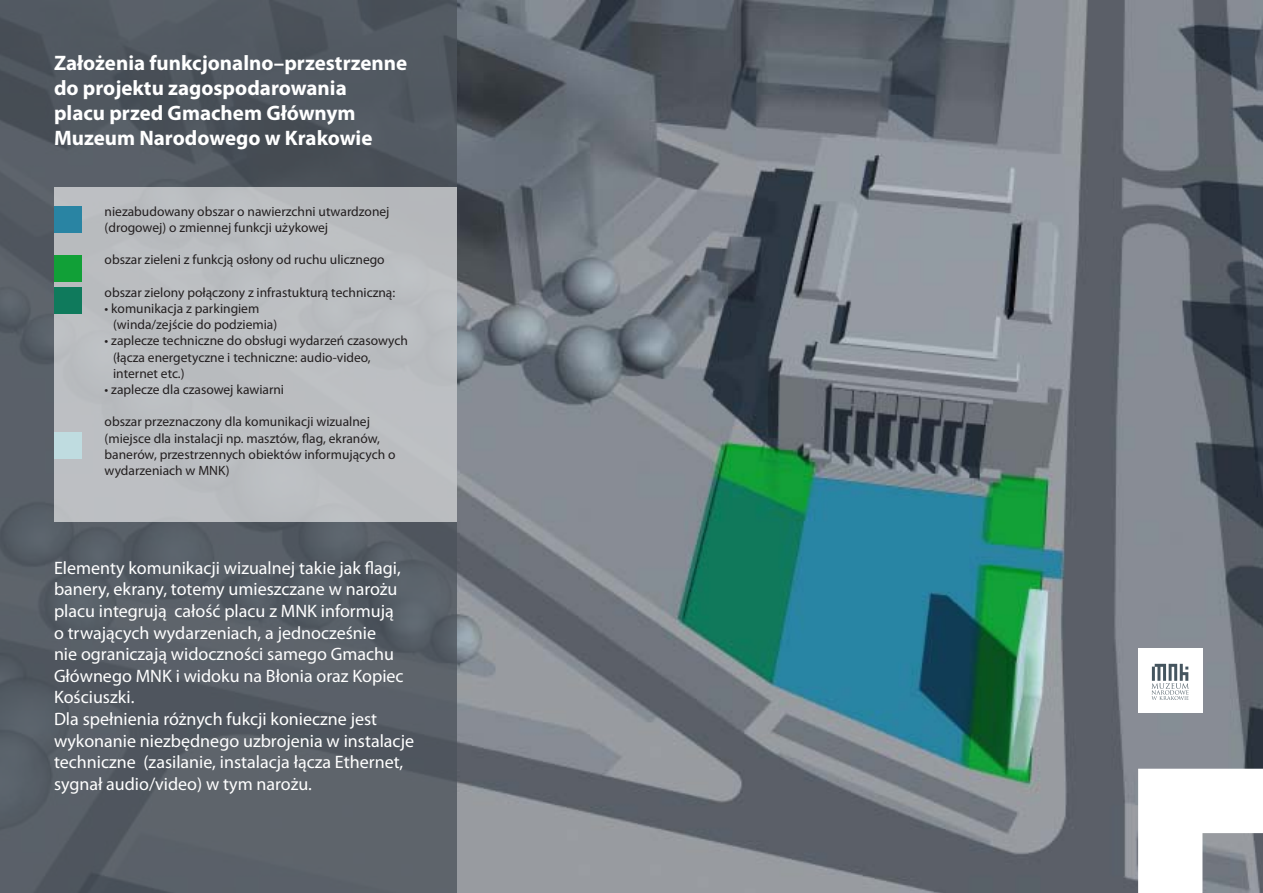
<style>
.page{position:relative;width:1263px;height:893px;background:#fff}
.page>*{position:absolute;margin:0;border:0;box-sizing:border-box;transform-origin:0 0}
.t1{font:700 21px/25.2px "Myriad Pro";color:#fff}
.t2{font:18px/21.6px "Myriad Pro";color:#fff}
.t3{font:13.5px/16.2px "Myriad Pro";color:#231f20}
</style>
<div class="page">
<img style="left:456px;top:0;width:807px;height:893px">
<div style="left:0;top:0;width:456px;height:893px;background:linear-gradient(to bottom,#515860,#5b6169)"></div>
<div style="left:54px;top:187px;width:402px;height:335px;background:#bbbdc1"></div>
<svg style="left:1138px;top:769px;width:125px;height:124px"></svg>
<div style="left:1138px;top:648px;width:64px;height:65px;background:#fff"></div>
<svg style="left:1151px;top:664px;width:38px;height:36px"></svg>
<div style="left:54px;top:255px;width:27px;height:27px;background:#11a037"></div>
<div style="left:54px;top:207px;width:27px;height:26px;background:#2984a3"></div>
<div style="left:54px;top:288px;width:27px;height:26px;background:#0f7a5c"></div>
<div style="left:54px;top:433px;width:27px;height:26px;background:#bfdce0"></div>
<h1 class="t1" style="left:54px;top:49px;width:355px">Założenia funkcjonalno–przestrzenne do projektu zagospodarowania<br>placu przed Gmachem Głównym<br>Muzeum Narodowego w Krakowie</h1>
<p class="t3" style="left:105px;top:203px;width:286px">niezabudowany obszar o nawierzchni utwardzonej (drogowej) o zmiennej funkcji użykowej</p>
<p class="t3" style="left:105px;top:252px;width:282px">obszar zieleni z funkcją osłony od ruchu ulicznego</p>
<p class="t3" style="left:105px;top:284px;width:292px">obszar zielony połączony z infrastukturą techniczną:</p>
<p class="t3" style="left:113px;top:300px;width:166px;text-indent:-9px">• komunikacja z parkingiem (winda/zejście do podziemia)</p>
<p class="t3" style="left:113px;top:333px;width:296px;text-indent:-9px">• zaplecze techniczne do obsługi wydarzeń czasowych (łącza energetyczne i techniczne: audio-video, internet etc.)</p>
<p class="t3" style="left:105px;top:381px;width:181px">• zaplecze dla czasowej kawiarni</p>
<p class="t3" style="left:105px;top:414px;width:292px">obszar przeznaczony dla komunikacji wizualnej (miejsce dla instalacji np. masztów, flag, ekranów, banerów, przestrzennych obiektów informujących o wydarzeniach w MNK)</p>
<p class="t2" style="left:54px;top:557px;width:351px">Elementy komunikacji wizualnej takie jak flagi, banery, ekrany, totemy umieszczane w narożu placu integrują całość placu z MNK informują o trwających wydarzeniach, a jednocześnie nie ograniczają widoczności samego Gmachu Głównego MNK i widoku na Błonia oraz Kopiec Kościuszki.</p>
<p class="t2" style="left:54px;top:708px;width:362px">Dla spełnienia różnych fukcji konieczne jest wykonanie niezbędnego uzbrojenia w instalacje techniczne (zasilanie, instalacja łącza Ethernet, sygnał audio/video) w tym narożu.</p>
</div>
